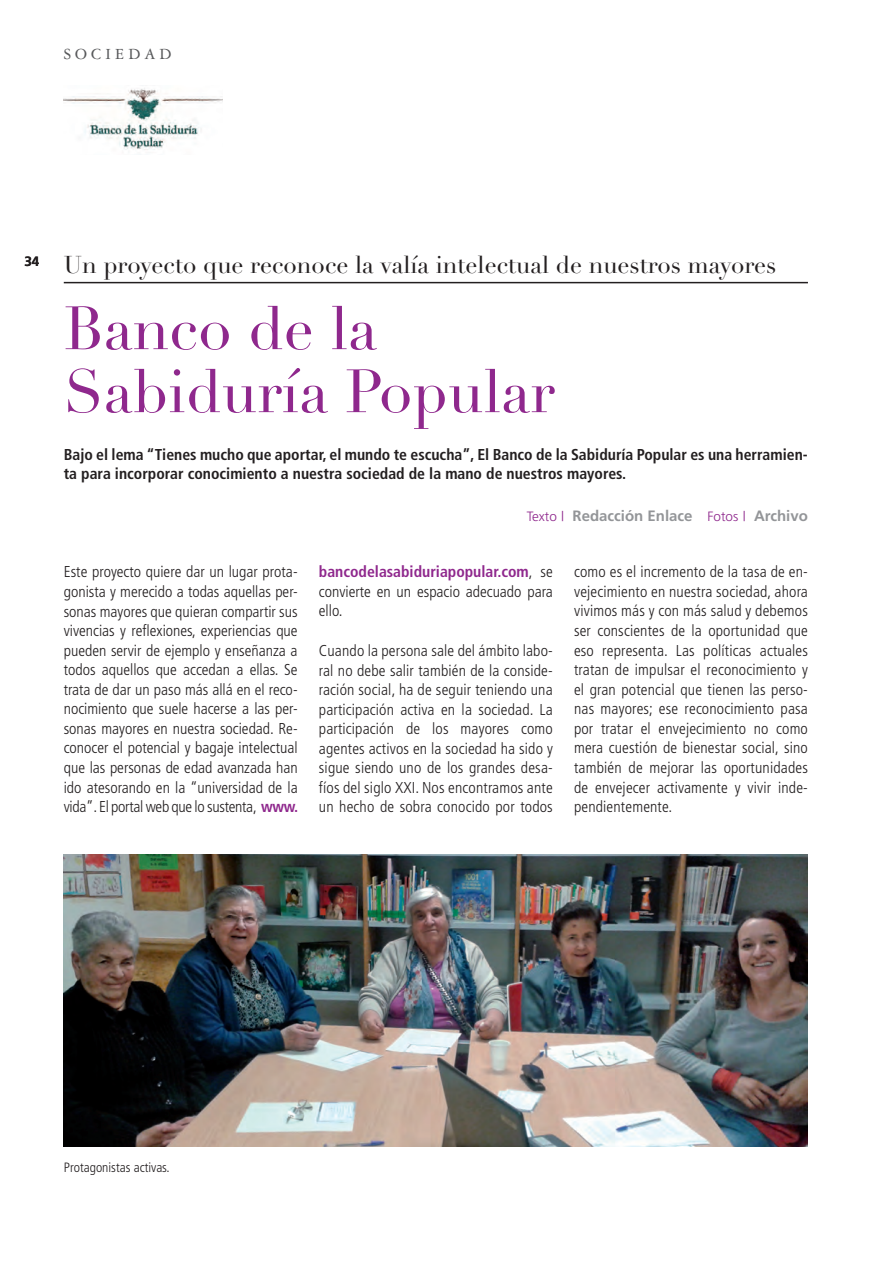
<style>
.page{position:relative;width:893px;height:1263px;background:#fff}
.page>*{position:absolute;margin:0;border:0;box-sizing:border-box;transform-origin:0 0}
.TITULO{font:60px/63px "Didot LH";color:#8f288d}
.ANTETITULO{font:24px "Didot LH";color:#231f20}
.t1{font:16.5px "Garamond Three";letter-spacing:.25em;color:#57585a}
.TEXTO{font:300 condensed 15.75px/19.5px "Frutiger";letter-spacing:.01em;color:#231f20;text-align:justify}
.ENTRADILLA{font:700 condensed 15.75px/19.5px "Frutiger";color:#231f20}
.t2{font:700 15px "Frutiger";color:#939598}
.PIE_DE_FOTO{font:300 condensed 13.5px "Frutiger";color:#231f20}
.t3{font:700 13.5px "Frutiger";color:#231f20}
.s1{font-weight:300;font-size:13.5px;color:#8f288d}
.s2{font-weight:700;color:#8f288d}
</style>
<div class="page">
<hr style="left:64px;top:282px;width:744px;height:1px;background:#231f20">
<img style="left:64px;top:88px;width:159px;height:62px">
<img style="left:64px;top:855px;width:744px;height:291px">
<p class="t1" style="left:64px;top:45px;width:109px">SOCIEDAD</p>
<p class="t3" style="left:24px;top:253px;width:17px">34</p>
<p class="ANTETITULO" style="left:64px;top:251px;width:714px">Un proyecto que reconoce la valía intelectual de nuestros mayores</p>
<p class="TITULO" style="left:64px;top:298px;width:492px">Banco de la<br>Sabiduría Popular</p>
<p class="ENTRADILLA" style="left:64px;top:444px;width:746px">Bajo el lema “Tienes mucho que aportar, el mundo te escucha”, El Banco de la Sabiduría Popular es una herramien&shy;ta para incorporar conocimiento a nuestra sociedad de la mano de nuestros mayores.</p>
<p class="t2" style="left:527px;top:507px;width:282px"><span class="s1">Texto |</span> Redacción Enlace <span class="s1">Fotos |</span> Archivo</p>
<p class="TEXTO" style="left:64px;top:562px;width:236px">Este proyecto quiere dar un lugar prota&shy;gonista y merecido a todas aquellas per&shy;sonas mayores que quieran compartir sus vivencias y reflexiones, experiencias que pueden servir de ejemplo y enseñanza a todos aquellos que accedan a ellas. Se trata de dar un paso más allá en el reco&shy;nocimiento que suele hacerse a las per&shy;sonas mayores en nuestra sociedad. Re&shy;conocer el potencial y bagaje intelectual que las personas de edad avanzada han ido atesorando en la “universidad de la vida”. El portal web que lo sustenta, <span class="s2">www.</span></p>
<p class="TEXTO" style="left:319px;top:562px;width:235px"><span class="s2">bancodelasabiduriapopular.com</span>, se convierte en un espacio adecuado para ello.</p>
<p class="TEXTO" style="left:319px;top:641px;width:235px">Cuando la persona sale del ámbito labo&shy;ral no debe salir también de la conside&shy;ración social, ha de seguir teniendo una participación activa en la sociedad. La participación de los mayores como agentes activos en la sociedad ha sido y sigue siendo uno de los grandes desa&shy;fíos del siglo XXI. Nos encontramos ante un hecho de sobra conocido por todos</p>
<p class="TEXTO" style="left:574px;top:562px;width:235px">como es el incremento de la tasa de en&shy;vejecimiento en nuestra sociedad, ahora vivimos más y con más salud y debemos ser conscientes de la oportunidad que eso representa. Las políticas actuales tratan de impulsar el reconocimiento y el gran potencial que tienen las perso&shy;nas mayores; ese reconocimiento pasa por tratar el envejecimiento no como mera cuestión de bienestar social, sino también de mejorar las oportunidades de envejecer activamente y vivir inde&shy;pendientemente.</p>
<p class="PIE_DE_FOTO" style="left:64px;top:1160px;width:108px">Protagonistas activas.</p>
</div>
